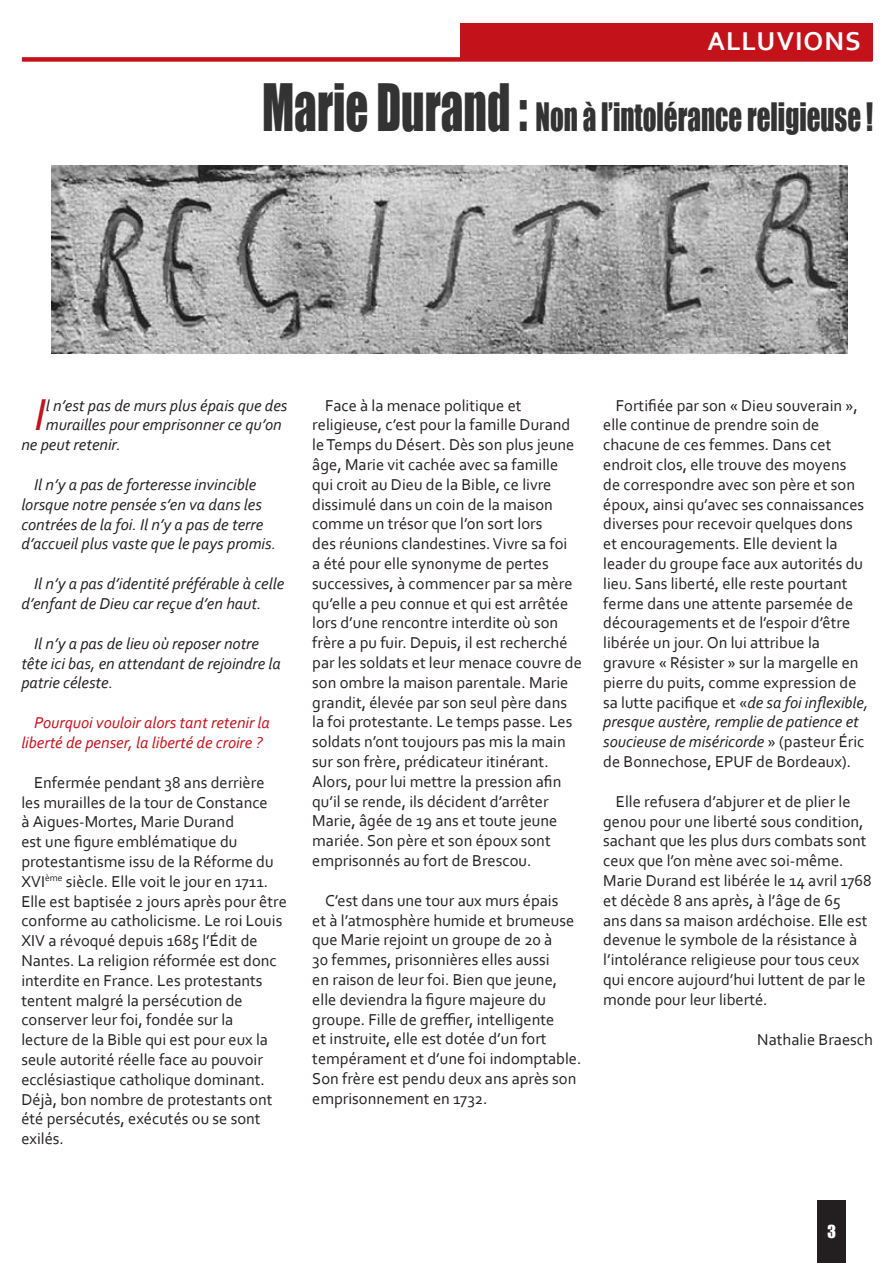
<style>
.page{position:relative;width:893px;height:1263px;background:#fff}
.page>*{position:absolute;margin:0;border:0;box-sizing:border-box;transform-origin:0 0}
.t1{font:italic 46.8px "Corbel";color:#c4121a}
.t2{font:36px "Impact";color:#333;scale:.75 1}
.t3{font:700 27px "Corbel";letter-spacing:.04em;color:#fff}
.t4{font:16.5px/19.8px "Corbel";color:#231f20}
.t5{font:italic 16.5px/19.8px "Corbel";color:#231f20}
.t6{font:italic 16.5px/19.8px "Corbel";color:#c4121a}
.t7{font:16.5px "Impact";color:#fff}
.s1{font-size:60px}
.s2{font-style:italic}
</style>
<div class="page">
<div style="left:460px;top:23px;width:412px;height:37px;background:#c4121a"></div>
<div style="left:22px;top:57px;width:850px;height:5px;background:#c4121a"></div>
<img style="left:52px;top:166px;width:795px;height:187px">
<div style="left:817px;top:1200px;width:29px;height:63px;background:#231f20"></div>
<p class="t3" style="left:707px;top:25px;width:155px">ALLUVIONS</p>
<p class="t2" style="left:262px;top:89px;width:816px"><span class="s1">Marie Durand :</span> Non à l’intolérance religieuse !</p>
<p class="t1" style="left:34px;top:386px;width:13px">I</p>
<p class="t5" style="left:46px;top:395px;width:243px">l n’est pas de murs plus épais que des</p>
<p class="t5" style="left:46px;top:415px;width:237px">murailles pour emprisonner ce qu’on</p>
<p class="t5" style="left:21px;top:434px;width:101px">ne peut retenir.</p>
<p class="t5" style="left:21px;top:474px;width:256px;text-indent:13px">Il n’y a pas de forteresse invincible lorsque notre pensée s’en va dans les contrées de la foi. Il n’y a pas de terre d’accueil plus vaste que le pays promis.</p>
<p class="t5" style="left:21px;top:573px;width:264px;text-indent:13px">Il n’y a pas d’identité préférable à celle d’enfant de Dieu car reçue d’en haut.</p>
<p class="t5" style="left:21px;top:633px;width:261px;text-indent:13px">Il n’y a pas de lieu où reposer notre tête ici bas, en attendant de rejoindre la patrie céleste.</p>
<p class="t6" style="left:21px;top:712px;width:250px;text-indent:13px">Pourquoi vouloir alors tant retenir la liberté de penser, la liberté de croire ?</p>
<p class="t4" style="left:21px;top:772px;width:267px;text-indent:13px">Enfermée pendant 38 ans derrière les murailles de la tour de Constance<br>à Aigues-Mortes, Marie Durand<br>est une figure emblématique du protestantisme issu de la Réforme du XVI<sup>ème</sup> siècle. Elle voit le jour en 1711.<br>Elle est baptisée 2 jours après pour être conforme au catholicisme. Le roi Louis XIV a révoqué depuis 1685 l’Édit de Nantes. La religion réformée est donc interdite en France. Les protestants tentent malgré la persécution de conserver leur foi, fondée sur la<br>lecture de la Bible qui est pour eux la seule autorité réelle face au pouvoir ecclésiastique catholique dominant.<br>Déjà, bon nombre de protestants ont été persécutés, exécutés ou se sont exilés.</p>
<p class="t4" style="left:312px;top:395px;width:271px;text-indent:13px">Face à la menace politique et religieuse, c’est pour la famille Durand le Temps du Désert. Dès son plus jeune âge, Marie vit cachée avec sa famille qui croit au Dieu de la Bible, ce livre dissimulé dans un coin de la maison comme un trésor que l’on sort lors<br>des réunions clandestines. Vivre sa foi<br>a été pour elle synonyme de pertes successives, à commencer par sa mère qu’elle a peu connue et qui est arrêtée lors d’une rencontre interdite où son frère a pu fuir. Depuis, il est recherché par les soldats et leur menace couvre de son ombre la maison parentale. Marie grandit, élevée par son seul père dans la foi protestante. Le temps passe. Les soldats n’ont toujours pas mis la main sur son frère, prédicateur itinérant.<br>Alors, pour lui mettre la pression afin qu’il se rende, ils décident d’arrêter Marie, âgée de 19 ans et toute jeune mariée. Son père et son époux sont emprisonnés au fort de Brescou.</p>
<p class="t4" style="left:312px;top:890px;width:271px;text-indent:13px">C’est dans une tour aux murs épais<br>et à l’atmosphère humide et brumeuse que Marie rejoint un groupe de 20 à<br>30 femmes, prisonnières elles aussi<br>en raison de leur foi. Bien que jeune, elle deviendra la figure majeure du groupe. Fille de greffier, intelligente<br>et instruite, elle est dotée d’un fort tempérament et d’une foi indomptable.<br>Son frère est pendu deux ans après son emprisonnement en 1732.</p>
<p class="t4" style="left:603px;top:395px;width:267px;text-indent:13px">Fortifiée par son « Dieu souverain », elle continue de prendre soin de chacune de ces femmes. Dans cet endroit clos, elle trouve des moyens<br>de correspondre avec son père et son époux, ainsi qu’avec ses connaissances diverses pour recevoir quelques dons et encouragements. Elle devient la leader du groupe face aux autorités du lieu. Sans liberté, elle reste pourtant ferme dans une attente parsemée de découragements et de l’espoir d’être libérée un jour. On lui attribue la gravure « Résister » sur la margelle en pierre du puits, comme expression de sa lutte pacifique et «<span class="s2">de sa foi inflexible, presque austère, remplie de patience et soucieuse de miséricorde</span> » (pasteur Éric de Bonnechose, EPUF de Bordeaux).</p>
<p class="t4" style="left:603px;top:791px;width:270px;text-indent:13px">Elle refusera d’abjurer et de plier le genou pour une liberté sous condition, sachant que les plus durs combats sont ceux que l’on mène avec soi-même.<br>Marie Durand est libérée le 14 avril 1768 et décède 8 ans après, à l’âge de 65<br>ans dans sa maison ardéchoise. Elle est devenue le symbole de la résistance à l’intolérance religieuse pour tous ceux qui encore aujourd’hui luttent de par le monde pour leur liberté.</p>
<p class="t4" style="left:757px;top:1029px;width:117px">Nathalie Braesch</p>
<p class="t7" style="left:827px;top:1219px;width:10px">3</p>
</div>
